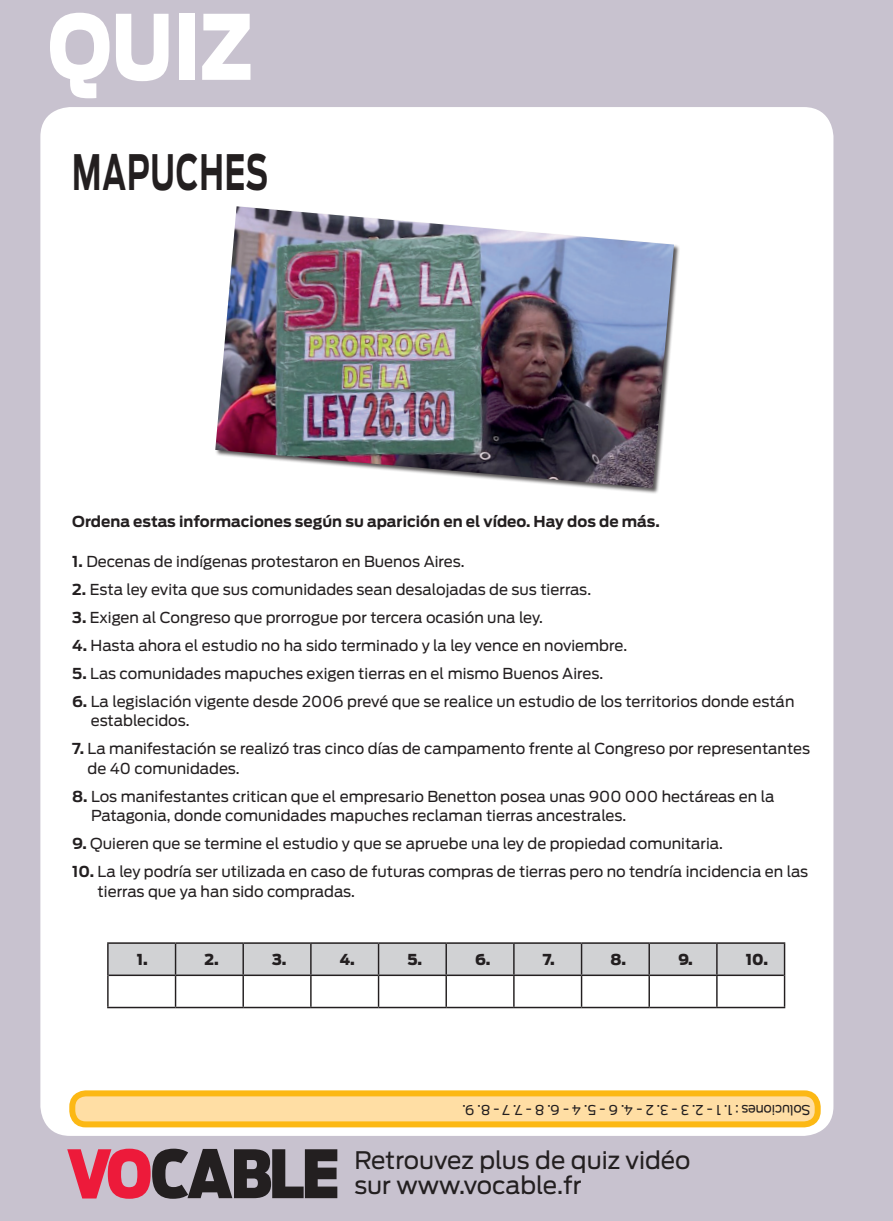
<style>
.page{position:relative;width:893px;height:1221px;background:#fff}
.page>*{position:absolute;margin:0;border:0;box-sizing:border-box;transform-origin:0 0}
.t1{font:900 89.1px "Antenna";color:#fff;scale:.83 1}
.t2{font:700 48.45px "Antenna";letter-spacing:.03em;color:#231f20;scale:.62 1}
.t3{font:24px/25.5px "Antenna";color:#231f20}
.t4{font:15px/19.5px "Antenna";color:#231f20}
.t5{font:700 15px "Antenna";color:#231f20}
.t6{font:900 15px "Antenna";color:#231f20}
.t7{font:13.5px "Antenna";letter-spacing:-.01em;color:#231f20;scale:.95 1}
.s1{font-weight:700}
</style>
<div class="page">
<div style="left:0;top:0;width:893px;height:1220px;background:#c8c2cf"></div>
<div style="left:40px;top:107px;width:793px;height:1028px;background:#fff;border-radius:30px"></div>
<svg style="left:67px;top:1148px;width:270px;height:50px"></svg>
<div style="left:72px;top:1093px;width:746px;height:31px;background:#ffdea4;border-radius:13px"></div>
<div style="left:69px;top:1090px;width:752px;height:37px;border:6px solid #fcb814;border-radius:13px"></div>
<div style="left:109px;top:943px;width:675px;height:31px;background:#d1d2d4"></div>
<hr style="left:107px;top:942px;width:69px;height:1px;background:#231f20">
<hr style="left:176px;top:942px;width:67px;height:1px;background:#231f20">
<hr style="left:243px;top:942px;width:68px;height:1px;background:#231f20">
<hr style="left:311px;top:942px;width:68px;height:1px;background:#231f20">
<hr style="left:379px;top:942px;width:67px;height:1px;background:#231f20">
<hr style="left:446px;top:942px;width:68px;height:1px;background:#231f20">
<hr style="left:514px;top:942px;width:68px;height:1px;background:#231f20">
<hr style="left:582px;top:942px;width:67px;height:1px;background:#231f20">
<hr style="left:649px;top:942px;width:68px;height:1px;background:#231f20">
<hr style="left:717px;top:942px;width:68px;height:1px;background:#231f20">
<hr style="left:109px;top:974px;width:67px;height:2px;background:#231f20">
<hr style="left:176px;top:974px;width:67px;height:2px;background:#231f20">
<hr style="left:243px;top:974px;width:68px;height:2px;background:#231f20">
<hr style="left:311px;top:974px;width:68px;height:2px;background:#231f20">
<hr style="left:379px;top:974px;width:67px;height:2px;background:#231f20">
<hr style="left:446px;top:974px;width:68px;height:2px;background:#231f20">
<hr style="left:514px;top:974px;width:68px;height:2px;background:#231f20">
<hr style="left:582px;top:974px;width:67px;height:2px;background:#231f20">
<hr style="left:649px;top:974px;width:68px;height:2px;background:#231f20">
<hr style="left:717px;top:974px;width:67px;height:2px;background:#231f20">
<hr style="left:107px;top:1006px;width:69px;height:2px;background:#231f20">
<hr style="left:176px;top:1006px;width:67px;height:2px;background:#231f20">
<hr style="left:243px;top:1006px;width:68px;height:2px;background:#231f20">
<hr style="left:311px;top:1006px;width:68px;height:2px;background:#231f20">
<hr style="left:379px;top:1006px;width:67px;height:2px;background:#231f20">
<hr style="left:446px;top:1006px;width:68px;height:2px;background:#231f20">
<hr style="left:514px;top:1006px;width:68px;height:2px;background:#231f20">
<hr style="left:582px;top:1006px;width:67px;height:2px;background:#231f20">
<hr style="left:649px;top:1006px;width:68px;height:2px;background:#231f20">
<hr style="left:717px;top:1006px;width:68px;height:2px;background:#231f20">
<hr style="left:107px;top:943px;width:2px;height:32px;background:#231f20">
<hr style="left:175px;top:943px;width:1px;height:31px;background:#231f20">
<hr style="left:242px;top:943px;width:2px;height:31px;background:#231f20">
<hr style="left:310px;top:943px;width:2px;height:31px;background:#231f20">
<hr style="left:378px;top:943px;width:1px;height:31px;background:#231f20">
<hr style="left:445px;top:943px;width:2px;height:31px;background:#231f20">
<hr style="left:513px;top:943px;width:2px;height:31px;background:#231f20">
<hr style="left:581px;top:943px;width:1px;height:31px;background:#231f20">
<hr style="left:648px;top:943px;width:2px;height:31px;background:#231f20">
<hr style="left:716px;top:943px;width:2px;height:31px;background:#231f20">
<hr style="left:784px;top:943px;width:1px;height:32px;background:#231f20">
<hr style="left:107px;top:975px;width:2px;height:31px;background:#231f20">
<hr style="left:175px;top:976px;width:1px;height:30px;background:#231f20">
<hr style="left:242px;top:976px;width:2px;height:30px;background:#231f20">
<hr style="left:310px;top:976px;width:2px;height:30px;background:#231f20">
<hr style="left:378px;top:976px;width:1px;height:30px;background:#231f20">
<hr style="left:445px;top:976px;width:2px;height:30px;background:#231f20">
<hr style="left:513px;top:976px;width:2px;height:30px;background:#231f20">
<hr style="left:581px;top:976px;width:1px;height:30px;background:#231f20">
<hr style="left:648px;top:976px;width:2px;height:30px;background:#231f20">
<hr style="left:716px;top:976px;width:2px;height:30px;background:#231f20">
<hr style="left:784px;top:975px;width:1px;height:31px;background:#231f20">
<div style="left:215px;top:206px;width:465px;height:288px;background:#231f20;opacity:.75"></div>
<img style="left:215px;top:206px;width:459px;height:282px">
<h1 class="t1" style="left:48px;top:-6px;width:248px">QUIZ</h1>
<h2 class="t2" style="left:72px;top:143px;width:317px">MAPUCHES</h2>
<p class="t5" style="left:72px;top:513px;width:589px">Ordena estas informaciones según su aparición en el vídeo. Hay dos de más.</p>
<p class="t4" style="left:72px;top:551px;width:394px"><span class="s1">1.</span> Decenas de indígenas protestaron en Buenos Aires.</p>
<p class="t4" style="left:72px;top:579px;width:520px"><span class="s1">2.</span> Esta ley evita que sus comunidades sean desalojadas de sus tierras.</p>
<p class="t4" style="left:72px;top:607px;width:472px"><span class="s1">3.</span> Exigen al Congreso que prorrogue por tercera ocasión una ley.</p>
<p class="t4" style="left:72px;top:635px;width:556px"><span class="s1">4.</span> Hasta ahora el estudio no ha sido terminado y la ley vence en noviembre.</p>
<p class="t4" style="left:72px;top:663px;width:532px"><span class="s1">5.</span> Las comunidades mapuches exigen tierras en el mismo Buenos Aires.</p>
<p class="t4" style="left:91px;top:691px;width:705px;text-indent:-18px"><span class="s1">6.</span> La legislación vigente desde 2006 prevé que se realice un estudio de los territorios donde están establecidos.</p>
<p class="t4" style="left:88px;top:739px;width:724px;text-indent:-15px"><span class="s1">7.</span> La manifestación se realizó tras cinco días de campamento frente al Congreso por representantes de 40 comunidades.</p>
<p class="t4" style="left:91px;top:786px;width:685px;text-indent:-19px"><span class="s1">8.</span> Los manifestantes critican que el empresario Benetton posea unas 900 000 hectáreas en la<br>Patagonia, donde comunidades mapuches reclaman tierras ancestrales.</p>
<p class="t4" style="left:72px;top:834px;width:652px"><span class="s1">9.</span> Quieren que se termine el estudio y que se apruebe una ley de propiedad comunitaria.</p>
<p class="t4" style="left:98px;top:862px;width:712px;text-indent:-25px"><span class="s1">10.</span> La ley podría ser utilizada en caso de futuras compras de tierras pero no tendría incidencia en las tierras que ya han sido compradas.</p>
<p class="t6" style="left:137px;top:950px;width:13px">1.</p>
<p class="t6" style="left:204px;top:950px;width:16px">2.</p>
<p class="t6" style="left:272px;top:950px;width:16px">3.</p>
<p class="t6" style="left:340px;top:950px;width:17px">4.</p>
<p class="t6" style="left:407px;top:950px;width:16px">5.</p>
<p class="t6" style="left:475px;top:950px;width:17px">6.</p>
<p class="t6" style="left:543px;top:950px;width:14px">7.</p>
<p class="t6" style="left:610px;top:950px;width:17px">8.</p>
<p class="t6" style="left:678px;top:950px;width:16px">9.</p>
<p class="t6" style="left:746px;top:950px;width:24px">10.</p>
<p class="t7" style="left:810px;top:1117px;width:368px;rotate:-180deg">Soluciones : 1. 1 - 2. 3 - 3. 2 - 4. 6 - 5. 4 - 6. 8 - 7. 7 - 8. 9.</p>
<h3 class="t3" style="left:354px;top:1147px;width:338px">Retrouvez plus de quiz vidéo sur www.vocable.fr</h3>
</div>
